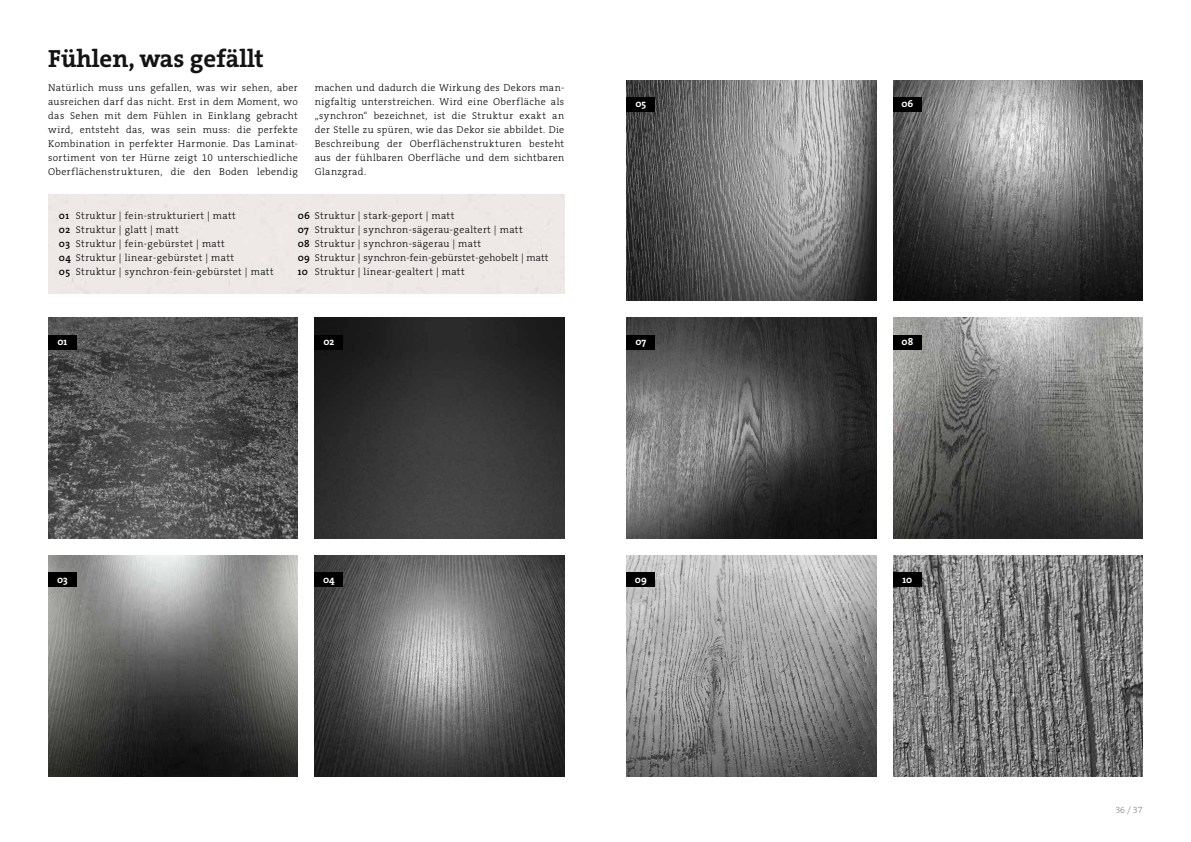
<style>
.page{position:relative;width:1191px;height:842px;background:#fff}
.page>*{position:absolute;margin:0;border:0;box-sizing:border-box;transform-origin:0 0}
.t1{font:25px "The Serif HP7 Bld";color:#131313}
.t2{font:10px "The Serif HP3 Lig";letter-spacing:.04em;color:#000}
.t3{font:10px "The Serif HP3 Lig";letter-spacing:.015em;color:#000}
.t4{font:10px "The Serif HP7 Bld";color:#fff}
.t5{font:9px "The Serif HP2 Ex Lig";color:#706f6f}
.s1{font-family:"The Serif HP6 Se Bld"}
</style>
<div class="page">
<img style="left:315px;top:318px;width:249px;height:221px">
<img style="left:48px;top:556px;width:250px;height:221px">
<img style="left:315px;top:556px;width:249px;height:221px">
<img style="left:48px;top:318px;width:250px;height:221px">
<div style="left:48px;top:335px;width:29px;height:14px;background:#000"></div>
<div style="left:48px;top:573px;width:29px;height:14px;background:#000"></div>
<div style="left:315px;top:335px;width:28px;height:14px;background:#000"></div>
<div style="left:315px;top:573px;width:28px;height:14px;background:#000"></div>
<img style="left:893px;top:80px;width:249px;height:221px">
<img style="left:626px;top:318px;width:250px;height:221px">
<img style="left:626px;top:80px;width:250px;height:221px">
<img style="left:893px;top:556px;width:249px;height:221px">
<img style="left:893px;top:318px;width:249px;height:221px">
<img style="left:626px;top:556px;width:250px;height:221px">
<div style="left:626px;top:335px;width:29px;height:14px;background:#000"></div>
<div style="left:626px;top:97px;width:29px;height:14px;background:#000"></div>
<div style="left:626px;top:573px;width:29px;height:14px;background:#000"></div>
<div style="left:893px;top:335px;width:28px;height:14px;background:#000"></div>
<div style="left:893px;top:97px;width:28px;height:14px;background:#000"></div>
<div style="left:893px;top:573px;width:28px;height:14px;background:#000"></div>
<p class="t1" style="left:48px;top:42px;width:217px">Fühlen, was gefällt</p>
<p class="t2" style="left:48px;top:81px;width:251px">Natürlich muss uns gefallen, was wir sehen, aber</p>
<p class="t2" style="left:315px;top:81px;width:251px">machen und dadurch die Wirkung des Dekors man-</p>
<p class="t2" style="left:48px;top:95px;width:251px">ausreichen darf das nicht. Erst in dem Moment, wo</p>
<p class="t2" style="left:315px;top:95px;width:251px">nigfaltig unterstreichen. Wird eine Oberfläche als</p>
<p class="t2" style="left:48px;top:109px;width:251px">das Sehen mit dem Fühlen in Einklang gebracht</p>
<p class="t2" style="left:315px;top:109px;width:251px">„synchron“ bezeichnet, ist die Struktur exakt an</p>
<p class="t2" style="left:48px;top:123px;width:251px">wird, entsteht das, was sein muss: die perfekte</p>
<p class="t2" style="left:315px;top:123px;width:251px">der Stelle zu spüren, wie das Dekor sie abbildet. Die</p>
<p class="t2" style="left:48px;top:137px;width:251px">Kombination in perfekter Harmonie. Das Laminat-</p>
<p class="t2" style="left:315px;top:137px;width:251px">Beschreibung der Oberflächenstrukturen besteht</p>
<p class="t2" style="left:48px;top:151px;width:251px">sortiment von ter Hürne zeigt 10 unterschiedliche</p>
<p class="t2" style="left:315px;top:151px;width:251px">aus der fühlbaren Oberfläche und dem sichtbaren</p>
<p class="t2" style="left:48px;top:165px;width:251px">Oberflächenstrukturen, die den Boden lebendig</p>
<p class="t2" style="left:315px;top:165px;width:53px">Glanzgrad.</p>
<p class="t2" style="left:59px;top:210px;width:178px"><span class="s1">01</span> Struktur | fein-strukturiert | matt</p>
<p class="t2" style="left:298px;top:210px;width:158px"><span class="s1">06</span> Struktur | stark-geport | matt</p>
<p class="t2" style="left:59px;top:224px;width:121px"><span class="s1">02</span> Struktur | glatt | matt</p>
<p class="t2" style="left:298px;top:224px;width:226px"><span class="s1">07</span> Struktur | synchron-sägerau-gealtert | matt</p>
<p class="t2" style="left:59px;top:238px;width:168px"><span class="s1">03</span> Struktur | fein-gebürstet | matt</p>
<p class="t2" style="left:298px;top:238px;width:185px"><span class="s1">08</span> Struktur | synchron-sägerau | matt</p>
<p class="t2" style="left:59px;top:252px;width:177px"><span class="s1">04</span> Struktur | linear-gebürstet | matt</p>
<p class="t3" style="left:298px;top:252px;width:252px"><span class="s1">09</span> Struktur | synchron-fein-gebürstet-gehobelt | matt</p>
<p class="t2" style="left:59px;top:266px;width:216px"><span class="s1">05</span> Struktur | synchron-fein-gebürstet | matt</p>
<p class="t2" style="left:298px;top:266px;width:168px"><span class="s1">10</span> Struktur | linear-gealtert | matt</p>
<p class="t4" style="left:635px;top:97px;width:12px">05</p>
<p class="t4" style="left:901px;top:97px;width:13px">06</p>
<p class="t4" style="left:57px;top:335px;width:11px">01</p>
<p class="t4" style="left:323px;top:335px;width:12px">02</p>
<p class="t4" style="left:635px;top:335px;width:12px">07</p>
<p class="t4" style="left:901px;top:335px;width:13px">08</p>
<p class="t4" style="left:57px;top:573px;width:12px">03</p>
<p class="t4" style="left:323px;top:573px;width:13px">04</p>
<p class="t4" style="left:635px;top:573px;width:13px">09</p>
<p class="t4" style="left:902px;top:573px;width:11px">10</p>
<p class="t5" style="left:1115px;top:804px;width:29px">36 / 37</p>
</div>
